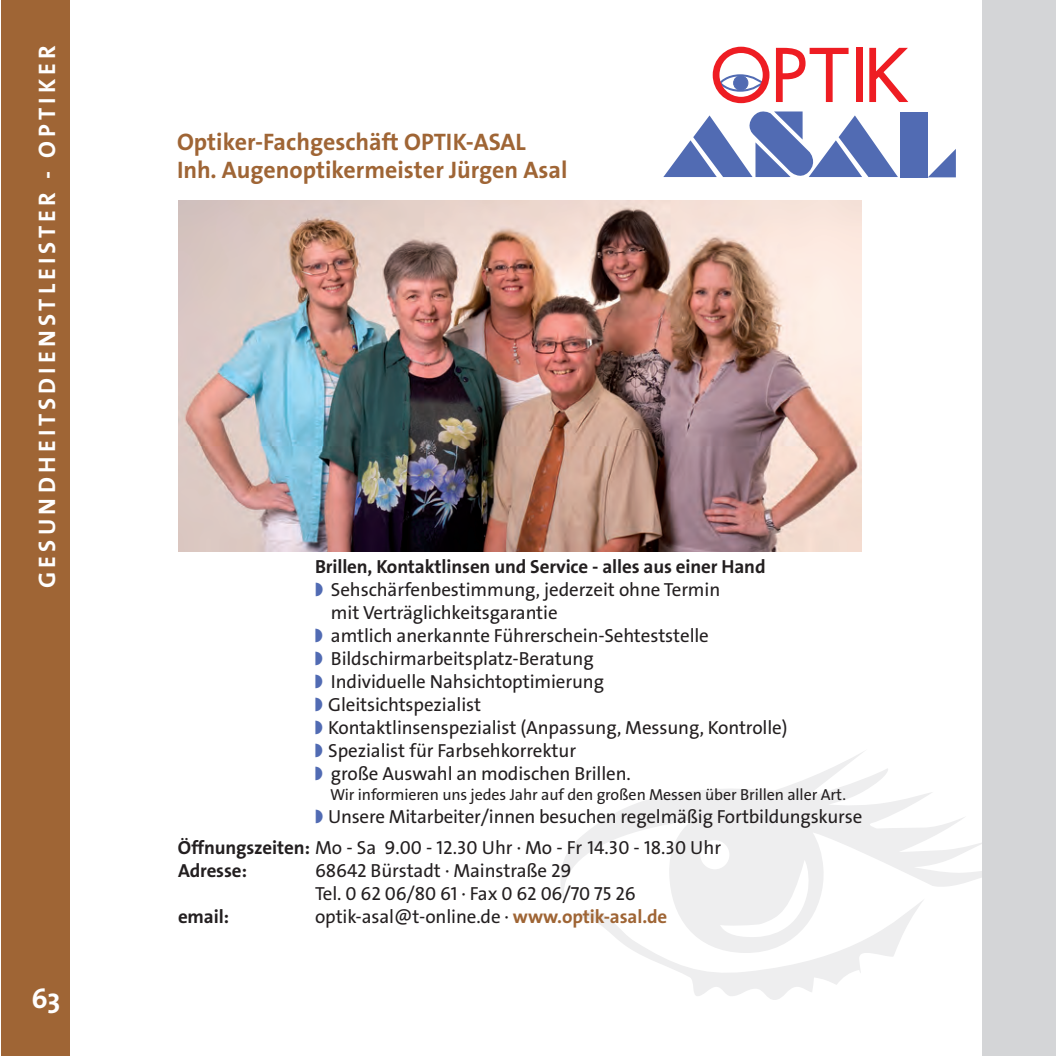
<style>
.page{position:relative;width:1056px;height:1056px;background:#fff}
.page>*{position:absolute;margin:0;border:0;box-sizing:border-box;transform-origin:0 0}
.t1{font:700 28px "SPD The Sans";color:#fff}
.t2{font:700 24px/28px "SPD The Sans";color:#9f6535}
.t3{font:700 24px "SPD The Sans";letter-spacing:.17em;color:#fff}
.t4{font:19px/23px "SPD The Sans";letter-spacing:-.005em;color:#231f20}
.t5{font:700 19px "SPD The Sans";letter-spacing:-.005em;color:#231f20}
.t6{font:16px "SPD The Sans";letter-spacing:-.005em;color:#231f20}
.s1{font-weight:700}
.s2{font-weight:700;color:#9f6535}
</style>
<div class="page">
<svg style="left:560px;top:751px;width:422px;height:249px"></svg>
<div style="left:900px;top:112px;width:28px;height:65px;background:#516bb3"></div>
<svg style="left:928px;top:149px;width:28px;height:28px"></svg>
<svg style="left:663px;top:47px;width:245px;height:131px"></svg>
<div style="left:733px;top:76px;width:15px;height:14px;background:#516bb3;border:1px solid #516bb3;border-radius:50%"></div>
<img style="left:178px;top:200px;width:684px;height:352px">
<div style="left:982px;top:0;width:74px;height:1056px;background:#d4d5d7"></div>
<div style="left:1px;top:0;width:68px;height:1055px;background:#9f6535"></div>
<p class="t3" style="left:35px;top:588px;width:544px;rotate:-90deg">GESUNDHEITSDIENSTLEISTER - OPTIKER</p>
<h1 class="t1" style="left:31px;top:985px;width:31px">63</h1>
<p class="t2" style="left:177px;top:129px;width:392px">Optiker-Fachgeschäft OPTIK-ASAL<br>Inh. Augenoptikermeister Jürgen Asal</p>
<p class="t5" style="left:315px;top:557px;width:452px">Brillen, Kontaktlinsen und Service - alles aus einer Hand</p>
<p class="t4" style="left:328px;top:579px;width:461px">Sehschärfenbestimmung, jederzeit ohne Termin<br>mit Verträglichkeitsgarantie<br>amtlich anerkannte Führerschein-Sehteststelle Bildschirmarbeitsplatz-Beratung<br>Individuelle Nahsichtoptimierung<br>Gleitsichtspezialist<br>Kontaktlinsenspezialist (Anpassung, Messung, Kontrolle)<br>Spezialist für Farbsehkorrektur<br>große Auswahl an modischen Brillen.</p>
<p class="t6" style="left:330px;top:786px;width:518px">Wir informieren uns jedes Jahr auf den großen Messen über Brillen aller Art.</p>
<p class="t4" style="left:178px;top:802px;width:686px;line-height:31px;text-indent:150px">Unsere Mitarbeiter/innen besuchen regelmäßig Fortbildungskurse<br><span class="s1">Öffnungszeiten:</span> Mo - Sa 9.00 - 12.30 Uhr · Mo - Fr 14.30 - 18.30 Uhr</p>
<p class="t5" style="left:178px;top:861px;width:71px">Adresse:</p>
<p class="t4" style="left:315px;top:860px;width:322px">68642 Bürstadt · Mainstraße 29<br>Tel. 0 62 06/80 61 · Fax 0 62 06/70 75 26</p>
<p class="t5" style="left:178px;top:907px;width:53px">email:</p>
<p class="t4" style="left:315px;top:906px;width:354px">optik-asal@t-online.de · <span class="s2">www.optik-asal.de</span></p>
</div>
